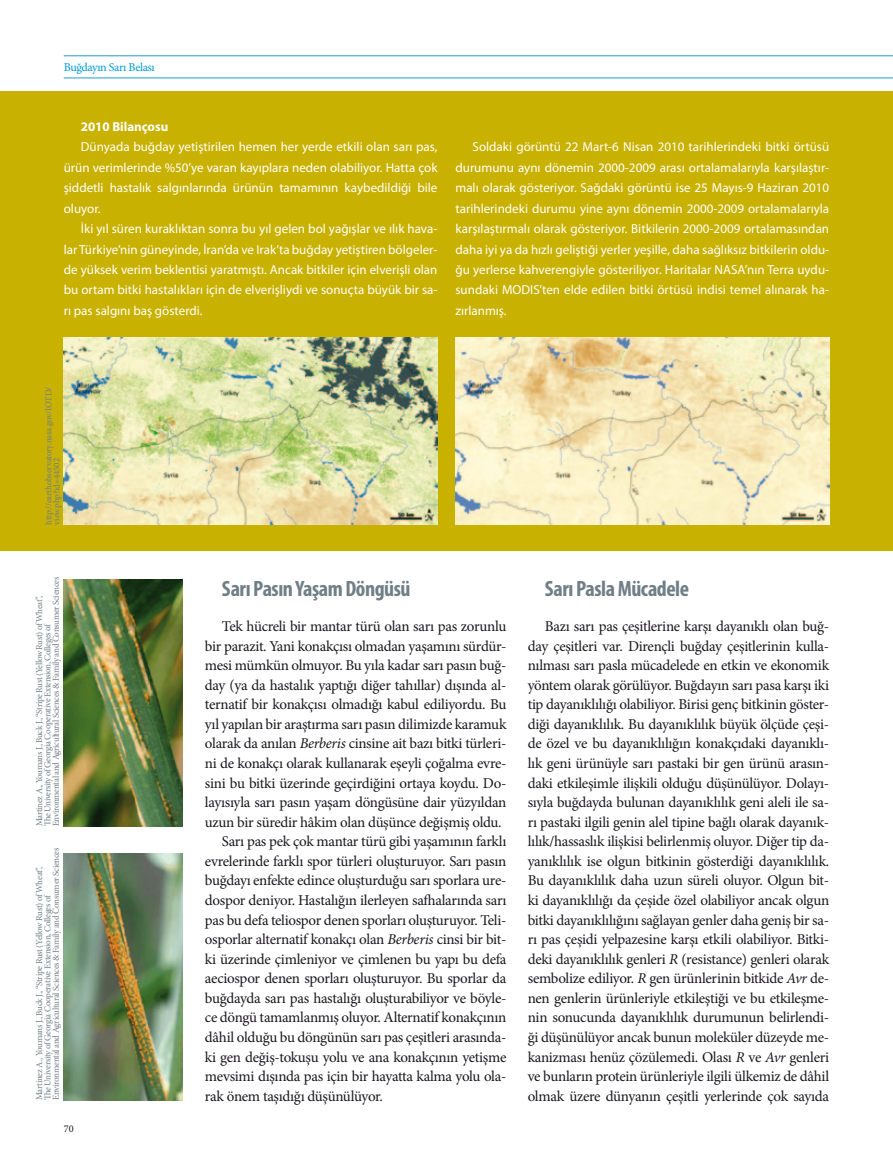
<style>
.page{position:relative;width:893px;height:1170px;background:#fff}
.page>*{position:absolute;margin:0;border:0;box-sizing:border-box;transform-origin:0 0}
.t1{font:700 condensed 22.2px "Myriad Pro";letter-spacing:-.02em;color:#707f87}
.t2{font:15px/19.5px "Minion Pro";letter-spacing:-.02em;color:#1a171c;text-align:justify}
.t3{font:13.05px/20.4px "Myriad Pro";color:#fff;text-align:justify}
.t4{font:700 13.05px "Myriad Pro";color:#fff}
.t5{font:12px "Minion Pro";letter-spacing:-.03em;color:#009bd5}
.t6{font:10.35px "Minion Pro";color:#1a171c}
.t7{font:9px/8.2px "Minion Pro";letter-spacing:-.035em;color:#707f87}
.s1{font-style:italic}
</style>
<div class="page">
<hr style="left:64px;top:78px;width:829px;height:1px;background:#2699d1">
<hr style="left:64px;top:56px;width:829px;height:1px;background:#2699d1">
<img style="left:64px;top:853px;width:119px;height:247px">
<img style="left:64px;top:579px;width:119px;height:247px">
<div style="left:0;top:91px;width:893px;height:460px;background:#c9b100"></div>
<img style="left:64px;top:337px;width:374px;height:187px">
<img style="left:455px;top:337px;width:374px;height:187px">
<p class="t5" style="left:64px;top:59px;width:93px">Buğdayın Sarı Belası</p>
<p class="t4" style="left:81px;top:118px;width:89px">2010 Bilançosu</p>
<p class="t3" style="left:64px;top:137px;width:375px;text-indent:17px">Dünyada buğday yetiştirilen hemen her yerde etkili olan sarı pas, ürün verimlerinde %50’ye varan kayıplara neden olabiliyor. Hatta çok şiddetli hastalık salgınlarında ürünün tamamının kaybedildiği bile oluyor.</p>
<p class="t3" style="left:64px;top:218px;width:375px;text-indent:17px">İki yıl süren kuraklıktan sonra bu yıl gelen bol yağışlar ve ılık hava&shy;lar Türkiye’nin güneyinde, İran’da ve Irak’ta buğday yetiştiren bölgeler&shy;de yüksek verim beklentisi yaratmıştı. Ancak bitkiler için elverişli olan bu ortam bitki hastalıkları için de elverişliydi ve sonuçta büyük bir sa&shy;rı pas salgını baş gösterdi.</p>
<p class="t3" style="left:455px;top:137px;width:375px;text-indent:17px">Soldaki görüntü 22 Mart-6 Nisan 2010 tarihlerindeki bitki örtüsü durumunu aynı dönemin 2000-2009 arası ortalamalarıyla karşılaştır&shy;malı olarak gösteriyor. Sağdaki görüntü ise 25 Mayıs-9 Haziran 2010 tarihlerindeki durumu yine aynı dönemin 2000-2009 ortalamalarıyla karşılaştırmalı olarak gösteriyor. Bitkilerin 2000-2009 ortalamasından daha iyi ya da hızlı geliştiği yerler yeşille, daha sağlıksız bitkilerin oldu&shy;ğu yerlerse kahverengiyle gösteriliyor. Haritalar NASA’nın Terra uydu&shy;sundaki MODIS’ten elde edilen bitki örtüsü indisi temel alınarak ha&shy;zırlanmış.</p>
<p class="t7" style="left:44px;top:524px;width:139px;rotate:-90deg">http://earthobservatory.nasa.gov/IOTD/ view.php?id=44502</p>
<p class="t7" style="left:35px;top:826px;width:251px;rotate:-90deg">Martinez A., Youmans J., Buck J., “Stripe Rust (Yellow Rust) of Wheat”,<br>The University of Georgia Cooperative Extension, Colleges of<br>Environmental and Agricultural Sciences &amp; Family and Consumer Sciences</p>
<p class="t7" style="left:35px;top:1100px;width:254px;rotate:-90deg">Martinez A., Youmans J., Buck J., “Stripe Rust (Yellow Rust) of Wheat”,<br>The University of Georgia Cooperative Extension, Colleges of<br>Environmental and Agricultural Sciences &amp; Family and Consumer Sciences</p>
<p class="t6" style="left:64px;top:1121px;width:11px">70</p>
<h1 class="t1" style="left:222px;top:575px;width:190px">Sarı Pasın Yaşam Döngüsü</h1>
<p class="t2" style="left:222px;top:616px;width:286px">Tek hücreli bir mantar türü olan sarı pas zorunlu</p>
<p class="t2" style="left:205px;top:636px;width:303px">bir parazit. Yani konakçısı olmadan yaşamını sürdür-</p>
<p class="t2" style="left:205px;top:655px;width:303px">mesi mümkün olmuyor. Bu yıla kadar sarı pasın buğ-</p>
<p class="t2" style="left:205px;top:675px;width:303px">day (ya da hastalık yaptığı diğer tahıllar) dışında al-</p>
<p class="t2" style="left:205px;top:694px;width:303px">ternatif bir konakçısı olmadığı kabul ediliyordu. Bu</p>
<p class="t2" style="left:205px;top:714px;width:303px">yıl yapılan bir araştırma sarı pasın dilimizde karamuk</p>
<p class="t2" style="left:205px;top:733px;width:303px">olarak da anılan <span class="s1">Berberis</span> cinsine ait bazı bitki türleri-</p>
<p class="t2" style="left:205px;top:753px;width:303px">ni de konakçı olarak kullanarak eşeyli çoğalma evre-</p>
<p class="t2" style="left:205px;top:773px;width:303px">sini bu bitki üzerinde geçirdiğini ortaya koydu. Do-</p>
<p class="t2" style="left:205px;top:792px;width:303px">layısıyla sarı pasın yaşam döngüsüne dair yüzyıldan</p>
<p class="t2" style="left:205px;top:812px;width:298px">uzun bir süredir hâkim olan düşünce değişmiş oldu.</p>
<p class="t2" style="left:222px;top:831px;width:286px">Sarı pas pek çok mantar türü gibi yaşamının farklı</p>
<p class="t2" style="left:205px;top:851px;width:303px">evrelerinde farklı spor türleri oluşturuyor. Sarı pasın</p>
<p class="t2" style="left:205px;top:870px;width:303px">buğdayı enfekte edince oluşturduğu sarı sporlara ure-</p>
<p class="t2" style="left:205px;top:890px;width:303px">dospor deniyor. Hastalığın ilerleyen safhalarında sarı</p>
<p class="t2" style="left:205px;top:910px;width:303px">pas bu defa teliospor denen sporları oluşturuyor. Teli-</p>
<p class="t2" style="left:205px;top:929px;width:303px">osporlar alternatif konakçı olan <span class="s1">Berberis</span> cinsi bir bit-</p>
<p class="t2" style="left:205px;top:949px;width:303px">ki üzerinde çimleniyor ve çimlenen bu yapı bu defa</p>
<p class="t2" style="left:205px;top:968px;width:303px">aeciospor denen sporları oluşturuyor. Bu sporlar da</p>
<p class="t2" style="left:205px;top:988px;width:303px">buğdayda sarı pas hastalığı oluşturabiliyor ve böyle-</p>
<p class="t2" style="left:205px;top:1007px;width:303px">ce döngü tamamlanmış oluyor. Alternatif konakçının</p>
<p class="t2" style="left:205px;top:1027px;width:303px">dâhil olduğu bu döngünün sarı pas çeşitleri arasında-</p>
<p class="t2" style="left:205px;top:1046px;width:303px">ki gen değiş-tokuşu yolu ve ana konakçının yetişme</p>
<p class="t2" style="left:205px;top:1066px;width:303px">mevsimi dışında pas için bir hayatta kalma yolu ola-</p>
<p class="t2" style="left:205px;top:1086px;width:179px">rak önem taşıdığı düşünülüyor.</p>
<h1 class="t1" style="left:545px;top:575px;width:146px">Sarı Pasla Mücadele</h1>
<p class="t2" style="left:528px;top:616px;width:303px;text-indent:17px">Bazı sarı pas çeşitlerine karşı dayanıklı olan buğ&shy;day çeşitleri var. Dirençli buğday çeşitlerinin kulla&shy;nılması sarı pasla mücadelede en etkin ve ekonomik yöntem olarak görülüyor. Buğdayın sarı pasa karşı iki tip dayanıklılığı olabiliyor. Birisi genç bitkinin göster&shy;diği dayanıklılık. Bu dayanıklılık büyük ölçüde çeşi&shy;de özel ve bu dayanıklılığın konakçıdaki dayanıklı&shy;lık geni ürünüyle sarı pastaki bir gen ürünü arasın&shy;daki etkileşimle ilişkili olduğu düşünülüyor. Dolayı&shy;sıyla buğdayda bulunan dayanıklılık geni aleli ile sa&shy;rı pastaki ilgili genin alel tipine bağlı olarak dayanık&shy;lılık/hassaslık ilişkisi belirlenmiş oluyor. Diğer tip da&shy;yanıklılık ise olgun bitkinin gösterdiği dayanıklılık.<br>Bu dayanıklılık daha uzun süreli oluyor. Olgun bit&shy;ki dayanıklılığı da çeşide özel olabiliyor ancak olgun bitki dayanıklılığını sağlayan genler daha geniş bir sa&shy;rı pas çeşidi yelpazesine karşı etkili olabiliyor. Bitki&shy;deki dayanıklılık genleri <span class="s1">R</span> (resistance) genleri olarak sembolize ediliyor. <span class="s1">R</span> gen ürünlerinin bitkide <span class="s1">Avr</span> de&shy;nen genlerin ürünleriyle etkileştiği ve bu etkileşme&shy;nin sonucunda dayanıklılık durumunun belirlendi&shy;ği düşünülüyor ancak bunun moleküler düzeyde me&shy;kanizması henüz çözülemedi. Olası <span class="s1">R</span> ve <span class="s1">Avr</span> genleri ve bunların protein ürünleriyle ilgili ülkemiz de dâhil olmak üzere dünyanın çeşitli yerlerinde çok sayıda</p>
</div>
